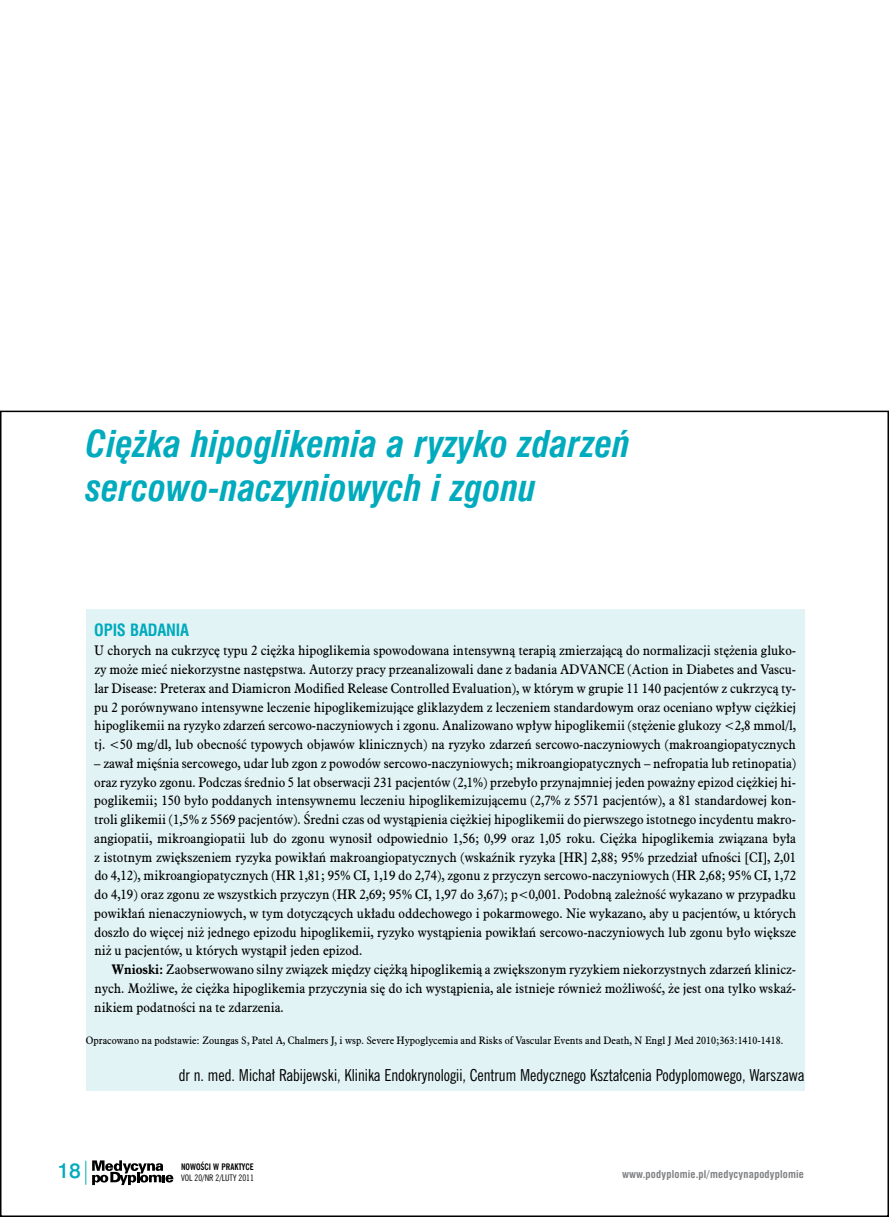
<style>
.page{position:relative;width:889px;height:1217px;background:#fff}
.page>*{position:absolute;margin:0;border:0;box-sizing:border-box;transform-origin:0 0}
.t1{font:italic 700 36px/43.5px "Swis 721 Cn EU";color:#00abbd}
.t2{font:21px "Swis 721 Md EU";color:#00abbd}
.t3{font:16.5px "News Goth Cn EU";color:#000}
.t4{font:700 16.5px "Swis 721 Cn EU";color:#00abbd}
.t5{font:13.5px/18.8px "Aldine 721 EU";color:#000;text-align:justify;scale:.95 1}
.t6{font:10.5px "Aldine 721 EU";color:#000;scale:.95 1}
.t7{font:700 10.5px "Swis 721 Cn EU";letter-spacing:.02em;color:#808285}
.t8{font:9px "News Goth Cn EU";color:#000}
.t9{font:700 9px "News Goth Cn EU";color:#000}
.s1{font-weight:700}
</style>
<div class="page">
<svg style="left:85px;top:609px;width:720px;height:577px"></svg>
<h1 class="t1" style="left:86px;top:424px;width:546px">Ciężka hipoglikemia a ryzyko zdarzeń sercowo-naczyniowych i zgonu</h1>
<p class="t4" style="left:94px;top:620px;width:96px">OPIS BADANIA</p>
<p class="t5" style="left:94px;top:641px;width:740px">U chorych na cukrzycę typu 2 ciężka hipoglikemia spowodowana intensywną terapią zmierzającą do normalizacji stężenia gluko&shy;zy może mieć niekorzystne następstwa. Autorzy pracy przeanalizowali dane z badania ADVANCE (Action in Diabetes and Vascu&shy;lar Disease: Preterax and Diamicron Modified Release Controlled Evaluation), w którym w grupie 11 140 pacjentów z cukrzycą ty&shy;pu 2 porównywano intensywne leczenie hipoglikemizujące gliklazydem z leczeniem standardowym oraz oceniano wpływ ciężkiej hipoglikemii na ryzyko zdarzeń sercowo-naczyniowych i zgonu. Analizowano wpływ hipoglikemii (stężenie glukozy &lt;2,8 mmol/l, tj. &lt;50 mg/dl, lub obecność typowych objawów klinicznych) na ryzyko zdarzeń sercowo-naczyniowych (makroangiopatycznych</p>
<p class="t5" style="left:94px;top:754px;width:740px">– zawał mięśnia sercowego, udar lub zgon z powodów sercowo-naczyniowych; mikroangiopatycznych – nefropatia lub retinopatia) oraz ryzyko zgonu. Podczas średnio 5 lat obserwacji 231 pacjentów (2,1%) przebyło przynajmniej jeden poważny epizod ciężkiej hi&shy;poglikemii; 150 było poddanych intensywnemu leczeniu hipoglikemizującemu (2,7% z 5571 pacjentów), a 81 standardowej kon&shy;troli glikemii (1,5% z 5569 pacjentów). Średni czas od wystąpienia ciężkiej hipoglikemii do pierwszego istotnego incydentu makro&shy;angiopatii, mikroangiopatii lub do zgonu wynosił odpowiednio 1,56; 0,99 oraz 1,05 roku. Ciężka hipoglikemia związana była z istotnym zwiększeniem ryzyka powikłań makroangiopatycznych (wskaźnik ryzyka [HR] 2,88; 95% przedział ufności [CI], 2,01 do 4,12), mikroangiopatycznych (HR 1,81; 95% CI, 1,19 do 2,74), zgonu z przyczyn sercowo-naczyniowych (HR 2,68; 95% CI, 1,72 do 4,19) oraz zgonu ze wszystkich przyczyn (HR 2,69; 95% CI, 1,97 do 3,67); p&lt;0,001. Podobną zależność wykazano w przypadku powikłań nienaczyniowych, w tym dotyczących układu oddechowego i pokarmowego. Nie wykazano, aby u pacjentów, u których doszło do więcej niż jednego epizodu hipoglikemii, ryzyko wystąpienia powikłań sercowo-naczyniowych lub zgonu było większe niż u pacjentów, u których wystąpił jeden epizod.</p>
<p class="t5" style="left:94px;top:960px;width:740px;text-indent:17px"><span class="s1">Wnioski:</span> Zaobserwowano silny związek między ciężką hipoglikemią a zwiększonym ryzykiem niekorzystnych zdarzeń klinicz&shy;nych. Możliwe, że ciężka hipoglikemia przyczynia się do ich wystąpienia, ale istnieje również możliwość, że jest ona tylko wskaź&shy;nikiem podatności na te zdarzenia.</p>
<p class="t6" style="left:86px;top:1033px;width:735px">Opracowano na podstawie: Zoungas S, Patel A, Chalmers J, i wsp. Severe Hypoglycemia and Risks of Vascular Events and Death, N Engl J Med 2010;363:1410-1418.</p>
<p class="t3" style="left:179px;top:1064px;width:627px">dr n. med. Michał Rabijewski, Klinika Endokrynologii, Centrum Medycznego Kształcenia Podyplomowego, Warszawa</p>
<p class="t9" style="left:181px;top:1160px;width:74px">NOWOŚCI W PRAKTYCE</p>
<h2 class="t2" style="left:57px;top:1157px;width:25px">18</h2>
<p class="t8" style="left:181px;top:1171px;width:74px">VOL 20/NR 2/LUTY 2011</p>
<p class="t7" style="left:622px;top:1167px;width:183px">www.podyplomie.pl/medycynapodyplomie</p>
</div>
